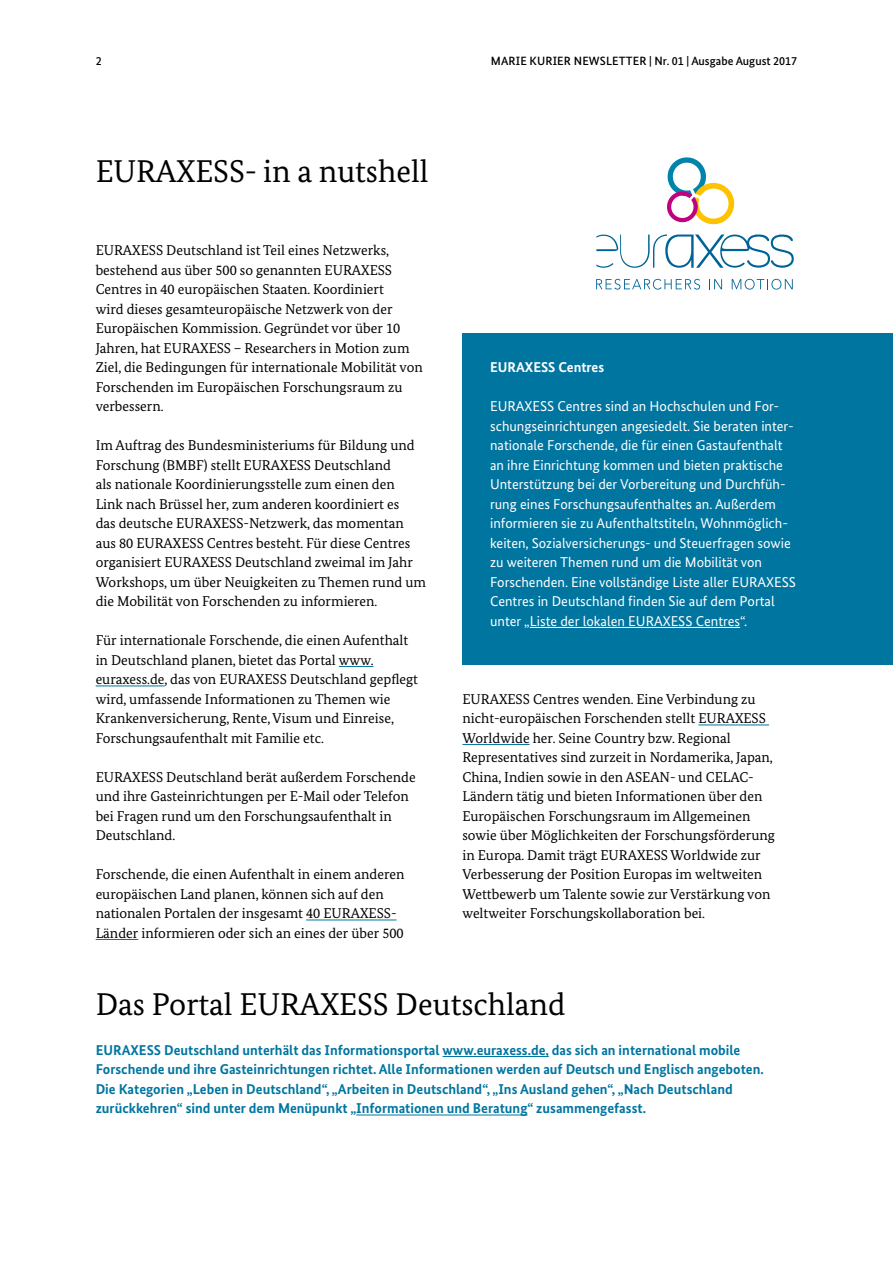
<style>
.page{position:relative;width:893px;height:1263px;background:#fff}
.page>*{position:absolute;margin:0;border:0;box-sizing:border-box;transform-origin:0 0}
._06_Headline{font:31.5px "Bundes Serif";color:#000}
._10_Fließtext{font:14.25px/19.5px "Bundes Serif";color:#000}
.Infotext_Fließtext_W{font:14.25px/19.5px "Bundes Sans";color:#fff}
._07_Einleitungstext{font:700 14.25px/19.5px "Bundes Sans";color:#0075a0}
.Infotext_Headline_We{font:700 14.25px "Bundes Sans";color:#fff}
.t1{font:500 12px "Bundes Sans";letter-spacing:.01em;color:#000}
</style>
<div class="page">
<hr style="left:339px;top:666px;width:34px;height:1px;background:#0075a0">
<hr style="left:96px;top:685px;width:69px;height:1px;background:#0075a0">
<hr style="left:306px;top:919px;width:91px;height:1px;background:#0075a0">
<hr style="left:96px;top:939px;width:42px;height:1px;background:#0075a0">
<hr style="left:698px;top:724px;width:71px;height:1px;background:#0075a0">
<hr style="left:462px;top:744px;width:68px;height:1px;background:#0075a0">
<div style="left:462px;top:333px;width:431px;height:331px;background:#0075a0"></div>
<hr style="left:530px;top:627px;width:210px;height:1px;background:#fff">
<svg style="left:596px;top:279px;width:104px;height:11px"></svg>
<svg style="left:709px;top:279px;width:13px;height:10px"></svg>
<svg style="left:732px;top:279px;width:61px;height:11px"></svg>
<svg style="left:596px;top:234px;width:198px;height:34px"></svg>
<svg style="left:667px;top:157px;width:68px;height:68px"></svg>
<hr style="left:443px;top:1056px;width:106px;height:1px;background:#0075a0">
<hr style="left:356px;top:1114px;width:171px;height:1px;background:#0075a0">
<p class="t1" style="left:96px;top:53px;width:7px">2</p>
<p class="t1" style="left:491px;top:53px;width:308px">MARIE KURIER NEWSLETTER | Nr. 01 | Ausgabe August 2017</p>
<h2 class="_06_Headline" style="left:96px;top:152px;width:334px">EURAXESS- in a nutshell</h2>
<p class="_10_Fließtext" style="left:96px;top:240px;width:329px">EURAXESS Deutschland ist Teil eines Netzwerks, bestehend aus über 500 so genannten EURAXESS Centres in 40 europäischen Staaten. Koordiniert<br>wird dieses gesamteuropäische Netzwerk von der Europäischen Kommission. Gegründet vor über 10<br>Jahren, hat EURAXESS – Researchers in Motion zum Ziel, die Bedingungen für internationale Mobilität von Forschenden im Europäischen Forschungsraum zu verbessern.</p>
<p class="_10_Fließtext" style="left:96px;top:435px;width:332px">Im Auftrag des Bundesministeriums für Bildung und Forschung (BMBF) stellt EURAXESS Deutschland<br>als nationale Koordinierungsstelle zum einen den<br>Link nach Brüssel her, zum anderen koordiniert es<br>das deutsche EURAXESS-Netzwerk, das momentan aus 80 EURAXESS Centres besteht. Für diese Centres organisiert EURAXESS Deutschland zweimal im Jahr Workshops, um über Neuigkeiten zu Themen rund um die Mobilität von Forschenden zu informieren.</p>
<p class="_10_Fließtext" style="left:96px;top:630px;width:324px">Für internationale Forschende, die einen Aufenthalt in Deutschland planen, bietet das Portal www. euraxess.de, das von EURAXESS Deutschland gepflegt wird, umfassende Informationen zu Themen wie Krankenversicherung, Rente, Visum und Einreise, Forschungsaufenthalt mit Familie etc.</p>
<p class="_10_Fließtext" style="left:96px;top:767px;width:322px">EURAXESS Deutschland berät außerdem Forschende und ihre Gasteinrichtungen per E-Mail oder Telefon bei Fragen rund um den Forschungsaufenthalt in Deutschland.</p>
<p class="_10_Fließtext" style="left:96px;top:864px;width:310px">Forschende, die einen Aufenthalt in einem anderen europäischen Land planen, können sich auf den nationalen Portalen der insgesamt 40 EURAXESS-Länder informieren oder sich an eines der über 500</p>
<p class="Infotext_Headline_We" style="left:490px;top:358px;width:116px">EURAXESS Centres</p>
<p class="Infotext_Fließtext_W" style="left:490px;top:396px;width:307px">EURAXESS Centres sind an Hochschulen und For&shy;schungseinrichtungen angesiedelt. Sie beraten inter&shy;nationale Forschende, die für einen Gastaufenthalt an ihre Einrichtung kommen und bieten praktische Unterstützung bei der Vorbereitung und Durchfüh&shy;rung eines Forschungsaufenthaltes an. Außerdem informieren sie zu Aufenthaltstiteln, Wohnmöglich&shy;keiten, Sozialversicherungs- und Steuerfragen sowie zu weiteren Themen rund um die Mobilität von Forschenden. Eine vollständige Liste aller EURAXESS Centres in Deutschland finden Sie auf dem Portal unter „Liste der lokalen EURAXESS Centres“.</p>
<p class="_10_Fließtext" style="left:462px;top:689px;width:314px">EURAXESS Centres wenden. Eine Verbindung zu nicht-europäischen Forschenden stellt EURAXESS Worldwide her. Seine Country bzw. Regional Representatives sind zurzeit in Nordamerika, Japan, China, Indien sowie in den ASEAN- und CELAC-Ländern tätig und bieten Informationen über den Europäischen Forschungsraum im Allgemeinen sowie über Möglichkeiten der Forschungsförderung in Europa. Damit trägt EURAXESS Worldwide zur Verbesserung der Position Europas im weltweiten Wettbewerb um Talente sowie zur Verstärkung von weltweiter Forschungskollaboration bei.</p>
<h2 class="_06_Headline" style="left:96px;top:985px;width:471px">Das Portal EURAXESS Deutschland</h2>
<p class="_07_Einleitungstext" style="left:96px;top:1040px;width:670px">EURAXESS Deutschland unterhält das Informationsportal www.euraxess.de, das sich an international mobile Forschende und ihre Gasteinrichtungen richtet. Alle Informationen werden auf Deutsch und Englisch angeboten.<br>Die Kategorien „Leben in Deutschland“, „Arbeiten in Deutschland“, „Ins Ausland gehen“, „Nach Deutschland zurückkehren“ sind unter dem Menüpunkt „Informationen und Beratung“ zusammengefasst.</p>
</div>
